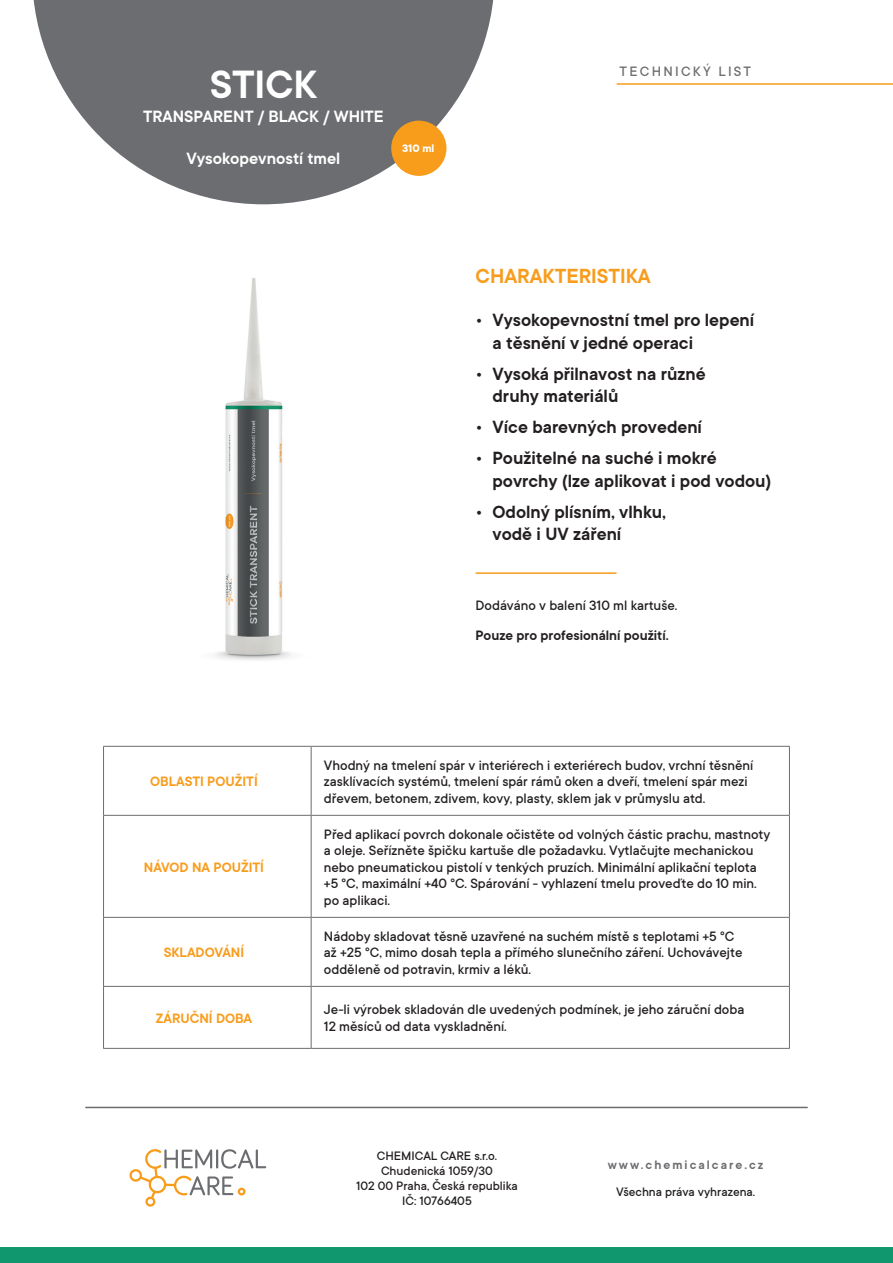
<style>
.page{position:relative;width:893px;height:1263px;background:#fff}
.page>*{position:absolute;margin:0;border:0;box-sizing:border-box;transform-origin:0 0}
.t1{font:600 43.5px "TT Commons";color:#fff}
.t2{font:600 22.5px "TT Commons";color:#f89c1c}
.t3{font:600 19.5px/22.5px "TT Commons";color:#231f20}
.t4{font:600 18px "TT Commons";color:#fff}
.t5{font:500 15px/16.5px "TT Commons";color:#231f20}
.t6{font:600 15px "TT Commons";color:#f89c1c}
.t7{font:600 15px "TT Commons";color:#231f20}
.t8{font:500 15px "TT Commons";letter-spacing:.15em;color:#6c6d70}
.t9{font:500 13.5px/15px "TT Commons";color:#231f20;text-align:center}
.t10{font:600 13.5px "TT Commons";letter-spacing:.15em;color:#6c6d70}
.t11{font:700 12px "TT Commons";color:#fff}
</style>
<div class="page">
<svg style="left:33px;top:0;width:461px;height:204px;fill:#6c6d70"></svg>
<div style="left:0;top:1247px;width:893px;height:16px;background:#10976d"></div>
<hr style="left:617px;top:83px;width:276px;height:2px;background:#f89c1c">
<hr style="left:86px;top:1107px;width:721px;height:1px;background:#6c6d70">
<svg style="left:129px;top:1149px;width:137px;height:57px"></svg>
<img style="left:214px;top:278px;width:78px;height:382px">
<div style="left:391px;top:121px;width:55px;height:55px;background:#f89c1c;border-radius:50%"></div>
<hr style="left:311px;top:747px;width:1px;height:68px;background:#6c6d70">
<hr style="left:103px;top:815px;width:208px;height:1px;background:#6c6d70">
<hr style="left:311px;top:815px;width:479px;height:1px;background:#6c6d70">
<hr style="left:311px;top:816px;width:1px;height:101px;background:#6c6d70">
<hr style="left:103px;top:917px;width:208px;height:1px;background:#6c6d70">
<hr style="left:311px;top:917px;width:479px;height:1px;background:#6c6d70">
<hr style="left:311px;top:918px;width:1px;height:68px;background:#6c6d70">
<hr style="left:103px;top:986px;width:208px;height:1px;background:#6c6d70">
<hr style="left:311px;top:986px;width:479px;height:1px;background:#6c6d70">
<hr style="left:311px;top:987px;width:1px;height:61px;background:#6c6d70">
<hr style="left:103px;top:746px;width:208px;height:1px;background:#6c6d70">
<hr style="left:103px;top:747px;width:1px;height:68px;background:#6c6d70">
<hr style="left:311px;top:746px;width:479px;height:1px;background:#6c6d70">
<hr style="left:789px;top:747px;width:1px;height:68px;background:#6c6d70">
<hr style="left:103px;top:816px;width:1px;height:101px;background:#6c6d70">
<hr style="left:789px;top:816px;width:1px;height:101px;background:#6c6d70">
<hr style="left:103px;top:918px;width:1px;height:68px;background:#6c6d70">
<hr style="left:789px;top:918px;width:1px;height:68px;background:#6c6d70">
<hr style="left:103px;top:987px;width:1px;height:61px;background:#6c6d70">
<hr style="left:789px;top:987px;width:1px;height:61px;background:#6c6d70">
<hr style="left:103px;top:1048px;width:208px;height:1px;background:#6c6d70">
<hr style="left:311px;top:1048px;width:479px;height:1px;background:#6c6d70">
<hr style="left:476px;top:572px;width:140px;height:2px;background:#f89c1c">
<h1 class="t1" style="left:210px;top:60px;width:109px">STICK</h1>
<p class="t4" style="left:143px;top:106px;width:242px">TRANSPARENT / BLACK / WHITE</p>
<p class="t4" style="left:187px;top:148px;width:155px">Vysokopevností tmel</p>
<p class="t11" style="left:402px;top:142px;width:34px">310 ml</p>
<p class="t8" style="left:620px;top:64px;width:133px">TECHNICKÝ LIST</p>
<h2 class="t2" style="left:476px;top:263px;width:177px">CHARAKTERISTIKA</h2>
<h3 class="t3" style="left:493px;top:309px;width:263px;text-indent:-17px">• Vysokopevnostní tmel pro lepení a těsnění v jedné operaci</h3>
<h3 class="t3" style="left:493px;top:363px;width:215px;text-indent:-17px">• Vysoká přilnavost na různé druhy materiálů</h3>
<h3 class="t3" style="left:476px;top:416px;width:228px">• Více barevných provedení</h3>
<h3 class="t3" style="left:493px;top:447px;width:280px;text-indent:-17px">• Použitelné na suché i mokré povrchy (lze aplikovat i pod vodou)</h3>
<h3 class="t3" style="left:493px;top:501px;width:175px;text-indent:-17px">• Odolný plísním, vlhku, vodě i UV záření</h3>
<p class="t5" style="left:476px;top:598px;width:203px">Dodáváno v balení 310 ml kartuše.</p>
<p class="t7" style="left:476px;top:627px;width:195px">Pouze pro profesionální použití.</p>
<p class="t6" style="left:150px;top:773px;width:109px">OBLASTI POUŽITÍ</p>
<p class="t6" style="left:144px;top:859px;width:122px">NÁVOD NA POUŽITÍ</p>
<p class="t6" style="left:164px;top:944px;width:82px">SKLADOVÁNÍ</p>
<p class="t5" style="left:324px;top:757px;width:431px">Vhodný na tmelení spár v interiérech i exteriérech budov, vrchní těsnění zasklívacích systémů, tmelení spár rámů oken a dveří, tmelení spár mezi dřevem, betonem, zdivem, kovy, plasty, sklem jak v průmyslu atd.</p>
<p class="t5" style="left:324px;top:826px;width:448px">Před aplikací povrch dokonale očistěte od volných částic prachu, mastnoty a oleje. Seřízněte špičku kartuše dle požadavku. Vytlačujte mechanickou nebo pneumatickou pistolí v tenkých pruzích. Minimální aplikační teplota +5 °C, maximální +40 °C. Spárování - vyhlazení tmelu proveďte do 10 min. po aplikaci.</p>
<p class="t5" style="left:324px;top:928px;width:420px">Nádoby skladovat těsně uzavřené na suchém místě s teplotami +5 °C až +25 °C, mimo dosah tepla a přímého slunečního záření. Uchovávejte odděleně od potravin, krmiv a léků.</p>
<p class="t6" style="left:156px;top:1010px;width:98px">ZÁRUČNÍ DOBA</p>
<p class="t5" style="left:324px;top:1002px;width:422px">Je-li výrobek skladován dle uvedených podmínek, je jeho záruční doba<br>12 měsíců od data vyskladnění.</p>
<p class="t9" style="left:356px;top:1148px;width:163px">CHEMICAL CARE s.r.o.<br>Chudenická 1059/30<br>102 00 Praha, Česká republika<br>IČ: 10766405</p>
<p class="t10" style="left:608px;top:1157px;width:157px">www.chemicalcare.cz</p>
<p class="t9" style="left:616px;top:1185px;width:141px">Všechna práva vyhrazena.</p>
</div>
